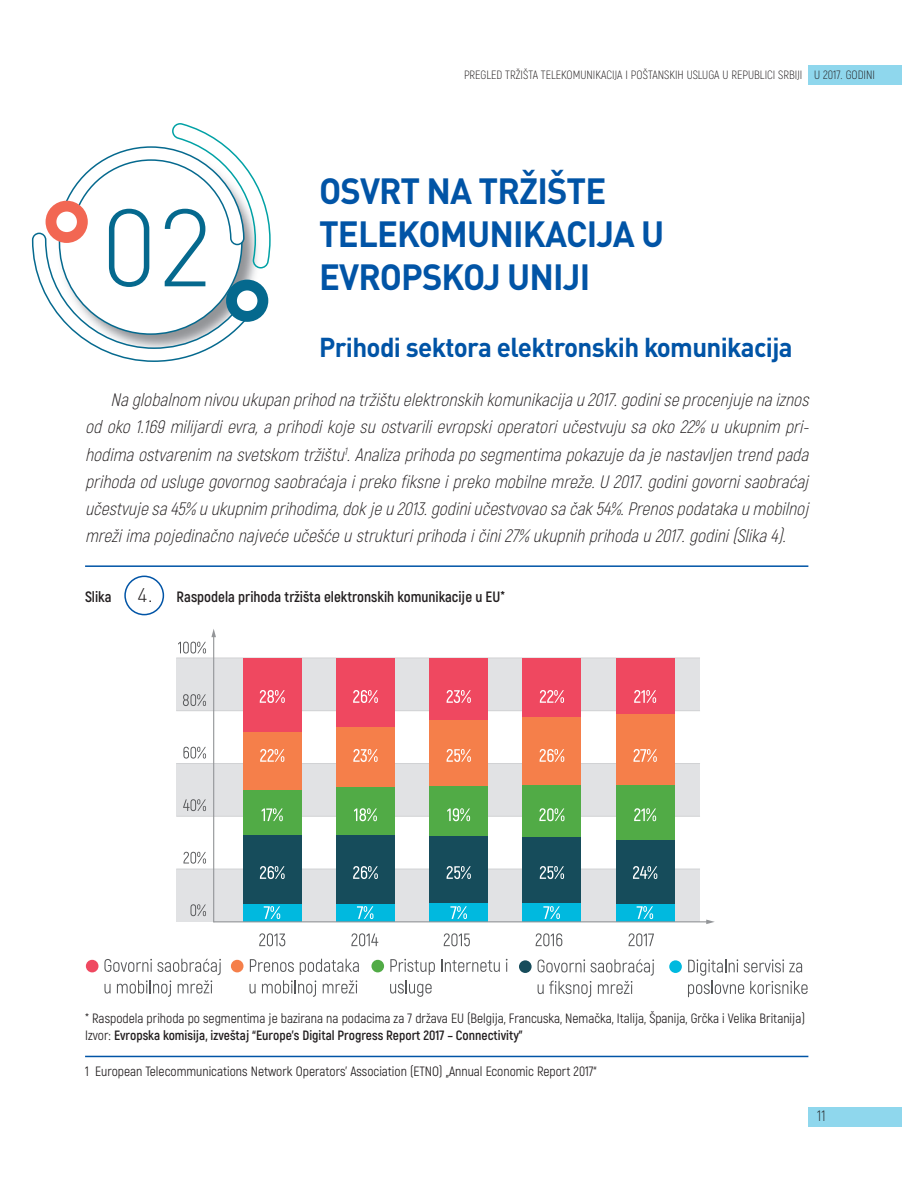
<style>
.page{position:relative;width:902px;height:1187px;background:#fff}
.page>*{position:absolute;margin:0;border:0;box-sizing:border-box;transform-origin:0 0}
.t1{font:300 108px "DIN Pro";color:#05698e}
.t2{font:700 36px "DIN Pro";letter-spacing:-.025em;color:#0154a6;scale:.96 1}
.t3{font:700 27px "DIN Pro";letter-spacing:-.025em;color:#0154a6;scale:.96 1}
.t4{font:300 19.5px "DIN Pro";color:#231f20}
.t5{font:italic 300 18px/27px "Akrobat";color:#231f20}
.t6{font:700 15px "Akrobat";color:#231f20}
.t7{font:300 15px "Akrobat";color:#231f20}
.t8{font:13.5px "Akrobat";color:#231f20}
.t9{font:700 13.5px "Akrobat";color:#231f20}
.t10{font:300 12px "Akrobat";color:#231f20}
.s1{font-weight:400}
</style>
<div class="page">
<div style="left:808px;top:65px;width:93px;height:20px;background:#8fd7ed"></div>
<div style="left:808px;top:1107px;width:93px;height:19px;background:#8fd7ed"></div>
<svg style="left:32px;top:123px;width:238px;height:239px"></svg>
<hr style="left:85px;top:565px;width:723px;height:2px;background:#0154a6">
<hr style="left:85px;top:1055px;width:723px;height:2px;background:#0154a6">
<div style="left:124px;top:575px;width:40px;height:40px;border:2px solid #0154a6;border-radius:50%"></div>
<div style="left:176px;top:658px;width:524px;height:52px;background:#e1e2e4"></div>
<div style="left:176px;top:763px;width:524px;height:53px;background:#e1e2e4"></div>
<div style="left:176px;top:868px;width:524px;height:53px;background:#e1e2e4"></div>
<hr style="left:176px;top:657px;width:524px;height:1px;background:#d1d2d4">
<hr style="left:176px;top:710px;width:524px;height:1px;background:#d1d2d4">
<hr style="left:176px;top:815px;width:524px;height:1px;background:#d1d2d4">
<hr style="left:176px;top:763px;width:524px;height:1px;background:#d1d2d4">
<hr style="left:176px;top:868px;width:524px;height:1px;background:#d1d2d4">
<div style="left:243px;top:789px;width:58px;height:45px;background:#51ab46"></div>
<div style="left:243px;top:731px;width:58px;height:58px;background:#f57f4a"></div>
<div style="left:243px;top:658px;width:58px;height:73px;background:#ef4860"></div>
<div style="left:243px;top:903px;width:58px;height:18px;background:#00b9df"></div>
<div style="left:243px;top:834px;width:58px;height:69px;background:#164c5b"></div>
<div style="left:336px;top:787px;width:59px;height:47px;background:#51ab46"></div>
<div style="left:336px;top:726px;width:59px;height:61px;background:#f57f4a"></div>
<div style="left:336px;top:658px;width:59px;height:68px;background:#ef4860"></div>
<div style="left:336px;top:903px;width:59px;height:18px;background:#00b9df"></div>
<div style="left:336px;top:834px;width:59px;height:69px;background:#164c5b"></div>
<div style="left:429px;top:785px;width:59px;height:51px;background:#51ab46"></div>
<div style="left:429px;top:719px;width:59px;height:66px;background:#f57f4a"></div>
<div style="left:429px;top:658px;width:59px;height:61px;background:#ef4860"></div>
<div style="left:429px;top:903px;width:59px;height:18px;background:#00b9df"></div>
<div style="left:429px;top:836px;width:59px;height:67px;background:#164c5b"></div>
<div style="left:522px;top:784px;width:59px;height:53px;background:#51ab46"></div>
<div style="left:522px;top:716px;width:59px;height:68px;background:#f57f4a"></div>
<div style="left:522px;top:658px;width:59px;height:58px;background:#ef4860"></div>
<div style="left:522px;top:903px;width:59px;height:18px;background:#00b9df"></div>
<div style="left:522px;top:837px;width:59px;height:66px;background:#164c5b"></div>
<div style="left:615px;top:784px;width:59px;height:56px;background:#51ab46"></div>
<div style="left:615px;top:713px;width:59px;height:71px;background:#f57f4a"></div>
<div style="left:615px;top:658px;width:59px;height:55px;background:#ef4860"></div>
<div style="left:615px;top:903px;width:59px;height:18px;background:#00b9df"></div>
<div style="left:615px;top:840px;width:59px;height:63px;background:#164c5b"></div>
<svg style="left:628px;top:933px;width:26px;height:13px"></svg>
<svg style="left:535px;top:933px;width:27px;height:13px"></svg>
<svg style="left:443px;top:933px;width:27px;height:13px"></svg>
<svg style="left:351px;top:933px;width:27px;height:13px"></svg>
<svg style="left:259px;top:933px;width:26px;height:13px"></svg>
<hr style="left:214px;top:921px;width:493px;height:1px;background:#939598">
<svg style="left:706px;top:919px;width:8px;height:5px"></svg>
<svg style="left:104px;top:958px;width:117px;height:38px"></svg>
<div style="left:86px;top:959px;width:12px;height:13px;background:#ef4860;border-radius:50%"></div>
<svg style="left:537px;top:959px;width:117px;height:38px"></svg>
<div style="left:519px;top:960px;width:12px;height:12px;background:#164c5b;border-radius:50%"></div>
<svg style="left:688px;top:959px;width:119px;height:38px"></svg>
<div style="left:669px;top:960px;width:12px;height:12px;background:#00b9df;border-radius:50%"></div>
<svg style="left:250px;top:959px;width:44px;height:12px"></svg>
<svg style="left:300px;top:958px;width:59px;height:16px"></svg>
<svg style="left:249px;top:984px;width:6px;height:9px"></svg>
<svg style="left:262px;top:980px;width:54px;height:16px"></svg>
<svg style="left:322px;top:980px;width:35px;height:13px"></svg>
<div style="left:231px;top:959px;width:12px;height:13px;background:#f57f4a;border-radius:50%"></div>
<svg style="left:390px;top:958px;width:45px;height:16px"></svg>
<svg style="left:441px;top:959px;width:58px;height:12px"></svg>
<svg style="left:505px;top:958px;width:2px;height:13px"></svg>
<svg style="left:390px;top:980px;width:41px;height:16px"></svg>
<div style="left:371px;top:959px;width:13px;height:13px;background:#51ab46;border-radius:50%"></div>
<svg style="left:183px;top:694px;width:23px;height:12px"></svg>
<svg style="left:183px;top:746px;width:23px;height:12px"></svg>
<svg style="left:183px;top:799px;width:23px;height:12px"></svg>
<svg style="left:183px;top:851px;width:23px;height:12px"></svg>
<svg style="left:190px;top:904px;width:16px;height:12px"></svg>
<hr style="left:213px;top:635px;width:1px;height:286px;background:#939598">
<svg style="left:178px;top:629px;width:38px;height:24px"></svg>
<svg style="left:260px;top:690px;width:25px;height:13px"></svg>
<svg style="left:353px;top:690px;width:25px;height:13px"></svg>
<svg style="left:446px;top:690px;width:25px;height:13px"></svg>
<svg style="left:539px;top:690px;width:25px;height:13px"></svg>
<svg style="left:634px;top:690px;width:22px;height:13px"></svg>
<svg style="left:260px;top:749px;width:24px;height:12px"></svg>
<svg style="left:353px;top:749px;width:24px;height:13px"></svg>
<svg style="left:446px;top:749px;width:25px;height:13px"></svg>
<svg style="left:539px;top:749px;width:25px;height:13px"></svg>
<svg style="left:633px;top:749px;width:23px;height:12px"></svg>
<svg style="left:261px;top:808px;width:22px;height:13px"></svg>
<svg style="left:354px;top:808px;width:23px;height:13px"></svg>
<svg style="left:447px;top:808px;width:23px;height:13px"></svg>
<svg style="left:539px;top:808px;width:25px;height:13px"></svg>
<svg style="left:634px;top:808px;width:22px;height:13px"></svg>
<svg style="left:260px;top:866px;width:24px;height:13px"></svg>
<svg style="left:353px;top:866px;width:25px;height:13px"></svg>
<svg style="left:446px;top:866px;width:25px;height:13px"></svg>
<svg style="left:539px;top:866px;width:25px;height:13px"></svg>
<svg style="left:633px;top:866px;width:24px;height:13px"></svg>
<svg style="left:636px;top:906px;width:17px;height:13px"></svg>
<svg style="left:543px;top:906px;width:17px;height:13px"></svg>
<svg style="left:450px;top:906px;width:17px;height:13px"></svg>
<svg style="left:357px;top:906px;width:16px;height:13px"></svg>
<svg style="left:264px;top:906px;width:16px;height:13px"></svg>
<h1 class="t1" style="left:101px;top:164px;width:113px">02</h1>
<p class="t10" style="left:464px;top:68px;width:412px">PREGLED TRŽIŠTA TELEKOMUNIKACIJA I POŠTANSKIH USLUGA U REPUBLICI SRBIJI U 2017. GODINI</p>
<p class="t2" style="left:319px;top:160px;width:301px">OSVRT NA TRŽIŠTE</p>
<p class="t2" style="left:319px;top:204px;width:361px">TELEKOMUNIKACIJA U</p>
<p class="t2" style="left:319px;top:247px;width:284px">EVROPSKOJ UNIJI</p>
<p class="t3" style="left:319px;top:325px;width:495px">Prihodi sektora elektronskih komunikacija</p>
<p class="t5" style="left:85px;top:386px;width:729px;text-indent:26px">Naglobalnom nivouukupanprihodnatržištuelektronskihkomunikacijau2017.godiniseprocenjujenaiznos odoko1.169milijardievra,aprihodikojesuostvarilievropskioperatoriučestvujusaoko22% uukupnim pri&shy;hodimaostvarenim nasvetskom tržištu<sup>1</sup>.Analizaprihodaposegmentimapokazujedajenastavljentrendpada prihodaoduslugegovornogsaobraćajaiprekofiksneiprekomobilnemreže.U 2017.godinigovornisaobraćaj učestvujesa45% uukupnim prihodima,dokjeu2013.godiniučestvovaosačak54%.Prenospodatakaumobilnoj mrežiimapojedinačnonajvećeučešćeustrukturiprihodaičini27% ukupnihprihodau2017.godini(Slika4).</p>
<p class="t6" style="left:85px;top:587px;width:28px">Slika</p>
<p class="t4" style="left:138px;top:580px;width:17px">4.</p>
<p class="t6" style="left:177px;top:587px;width:330px">Raspodela prihoda tržišta elektronskih komunikacije u EU*</p>
<p class="t8" style="left:85px;top:1010px;width:721px">* Raspodela prihoda po segmentima je bazirana na podacima za 7 država EU (Belgija, Francuska, Nemačka, Italija, Španija, Grčka i Velika Britanija)</p>
<p class="t9" style="left:85px;top:1026px;width:439px"><span class="s1">Izvor:</span> Evropska komisija, izveštaj “Europe’s Digital Progress Report 2017 – Connectivity”</p>
<p class="t8" style="left:85px;top:1063px;width:513px">1 European Telecommunications Network Operators’ Association (ETNO) „Annual Economic Report 2017“</p>
<p class="t7" style="left:817px;top:1107px;width:10px">11</p>
</div>
